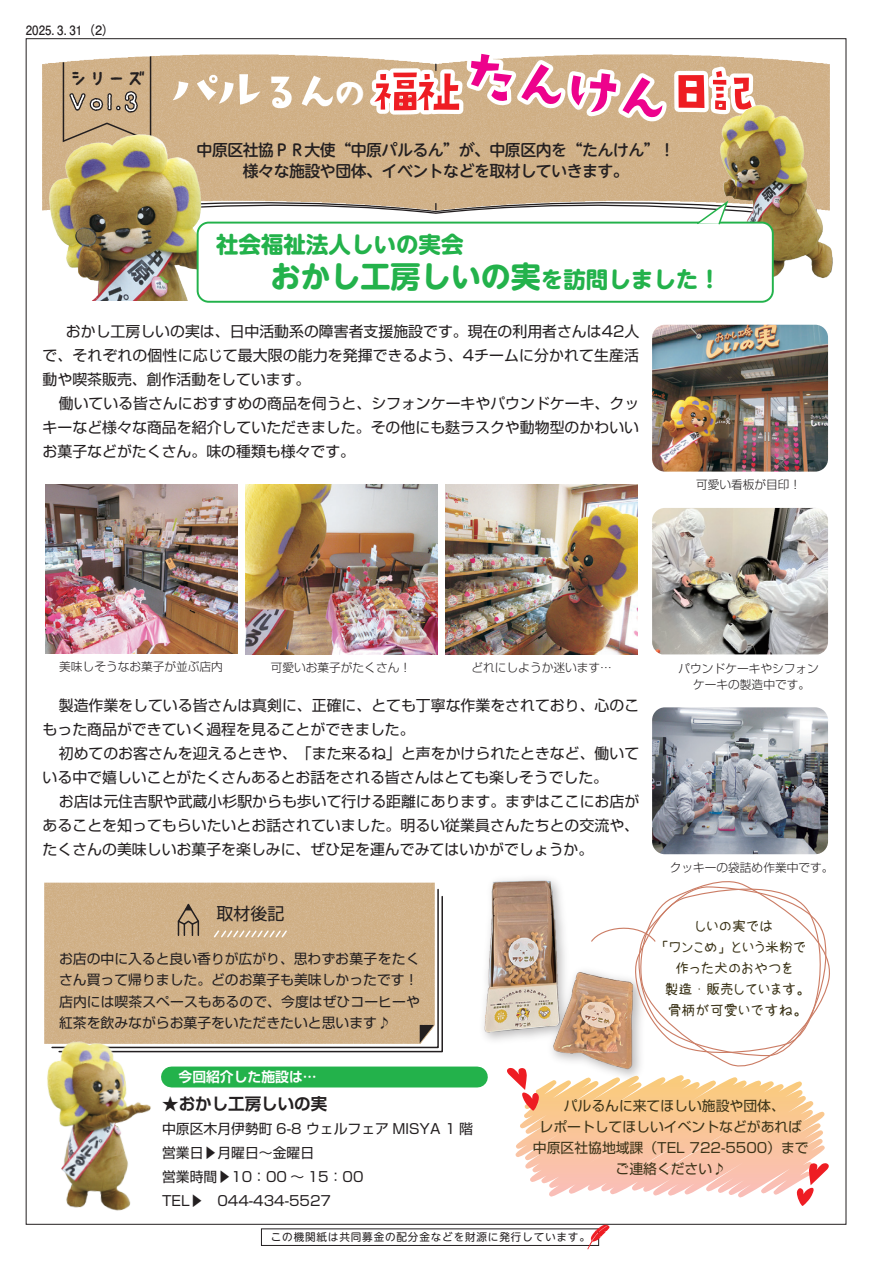
<style>
.page{position:relative;width:893px;height:1263px;background:#fff}
.page>*{position:absolute;margin:0;border:0;box-sizing:border-box;transform-origin:0 0}
.t1{font:63.75px "TA kirigirisu";color:#ed028c}
.t2{font:56.1px "TA kirigirisu";color:#fff}
.t3{font:51px "TA kirigirisu";color:#ee1d23}
.t4{font:700 30px "UD Shin M Go Pro";color:#23b24b}
.t5{font:26.85px "Kodomo Rounded";color:#fff}
.t6{font:700 22.5px "UD Shin M Go Pro";color:#23b24b}
.t7{font:19.5px "Kodomo Rounded";color:#231f20}
.t8{font:16.95px "Shin Go Pro";color:#231f20}
.t9{font:700 16.5px "Shin Go Pro De";color:#231f20}
.t10{font:500 15.9px/21px "UD Shin M Go Pro";letter-spacing:-.035em;color:#231f20;text-align:center}
.t11{font:14.85px/24px "Shin Go Pro";color:#231f20;text-align:justify}
.t12{font:13.8px/21px "Shin Go Pro";color:#231f20;text-align:justify}
.t13{font:13.8px/21px "Shin Go Pro";color:#3b3318;text-align:center}
.t14{font:13.8px/21px "Honya Ji Re";color:#3b3318;text-align:center}
.t15{font:700 13.8px "Shin Go Pro De";color:#fff}
.t16{font:700 12.75px "Futo Go B101 Pro";color:#231f20;scale:.9 1}
.t17{font:300 11.7px/16.5px "Shin Go Pro";color:#231f20;text-align:center}
.t18{font:10.65px "UD Shin M Go Pro";letter-spacing:.075em;color:#231f20}
.s1{font-size:51px}
.s2{font-size:45.9px}
.s3{font-size:51px;color:#ee1d23}
.s4{font-size:22.5px}
</style>
<div class="page">
<img style="left:25px;top:38px;width:822px;height:93px">
<img style="left:25px;top:828px;width:455px;height:260px">
<svg style="left:420px;top:1025px;width:14px;height:18px"></svg>
<svg style="left:213px;top:929px;width:75px;height:10px"></svg>
<svg style="left:176px;top:901px;width:24px;height:34px"></svg>
<img style="left:25px;top:131px;width:30px;height:169px">
<img style="left:817px;top:99px;width:30px;height:191px">
<img style="left:25px;top:1027px;width:200px;height:198px">
<svg style="left:55px;top:40px;width:762px;height:488px"></svg>
<img style="left:652px;top:325px;width:176px;height:147px">
<img style="left:45px;top:485px;width:192px;height:168px">
<img style="left:245px;top:485px;width:192px;height:169px">
<img style="left:446px;top:485px;width:192px;height:169px">
<img style="left:652px;top:508px;width:176px;height:146px">
<img style="left:652px;top:707px;width:176px;height:147px">
<img style="left:448px;top:755px;width:237px;height:316px">
<svg style="left:507px;top:875px;width:323px;height:331px"></svg>
<div style="left:261px;top:1229px;width:338px;height:17px;border:1px solid #231f20"></div>
<img style="left:587px;top:1224px;width:23px;height:25px">
<p class="t16" style="left:26px;top:20px;width:100px">2025. 3. 31（2）</p>
<h3 class="t7" style="left:69px;top:69px;width:78px">シリーズ</h3>
<h3 class="t5" style="left:70px;top:88px;width:75px">Vol.3</h3>
<h1 class="t1" style="left:464px;top:43px;width:218px;rotate:7deg">たんけん</h1>
<h2 class="t2" style="left:166px;top:62px;width:299px">パル<span class="s1">るん</span><span class="s2">の</span><span class="s3">福祉</span></h2>
<p class="t10" style="left:197px;top:139px;width:480px">中原区社協ＰＲ大使“中原パルるん”が、中原区内を“たんけん”！様々な施設や団体、イベントなどを取材していきます。</p>
<h3 class="t3" style="left:666px;top:66px;width:93px">日記</h3>
<h3 class="t6" style="left:216px;top:226px;width:249px">社会福祉法人しいの実会</h3>
<h3 class="t4" style="left:270px;top:252px;width:452px">おかし工房しいの実<span class="s4">を訪問しました！</span></h3>
<p class="t11" style="left:43px;top:318px;width:598px;text-indent:23px">おかし工房しいの実は、日中活動系の障害者支援施設です。現在の利用者さんは42人で、それぞれの個性に応じて最大限の能力を発揮できるよう、4チームに分かれて生産活動や喫茶販売、創作活動をしています。</p>
<p class="t11" style="left:43px;top:390px;width:598px;text-indent:16px">働いている皆さんにおすすめの商品を伺うと、シフォンケーキやパウンドケーキ、クッキーなど様々な商品を紹介していただきました。その他にも麩ラスクや動物型のかわいいお菓子などがたくさん。味の種類も様々です。</p>
<p class="t17" style="left:696px;top:475px;width:107px">可愛い看板が目印！</p>
<p class="t17" style="left:59px;top:657px;width:165px">美味しそうなお菓子が並ぶ店内</p>
<p class="t17" style="left:271px;top:657px;width:142px">可愛いお菓子がたくさん！</p>
<p class="t17" style="left:471px;top:657px;width:142px">どれにしようか迷います…</p>
<p class="t11" style="left:43px;top:692px;width:598px;text-indent:16px">製造作業をしている皆さんは真剣に、正確に、とても丁寧な作業をされており、心のこもった商品ができていく過程を見ることができました。</p>
<p class="t11" style="left:43px;top:740px;width:598px;text-indent:16px">初めてのお客さんを迎えるときや、「また来るね」と声をかけられたときなど、働いている中で嬉しいことがたくさんあるとお話をされる皆さんはとても楽しそうでした。</p>
<p class="t11" style="left:43px;top:788px;width:598px;text-indent:16px">お店は元住吉駅や武蔵小杉駅からも歩いて行ける距離にあります。まずはここにお店があることを知ってもらいたいとお話されていました。明るい従業員さんたちとの交流や、たくさんの美味しいお菓子を楽しみに、ぜひ足を運んでみてはいかがでしょうか。</p>
<p class="t8" style="left:216px;top:899px;width:70px">取材後記</p>
<p class="t12" style="left:59px;top:947px;width:362px">お店の中に入ると良い香りが広がり、思わずお菓子をたくさん買って帰りました。どのお菓子も美味しかったです！店内には喫茶スペースもあるので、今度はぜひコーヒーや紅茶を飲みながらお菓子をいただきたいと思います♪</p>
<p class="t15" style="left:178px;top:1065px;width:140px">今回紹介した施設は…</p>
<p class="t17" style="left:679px;top:658px;width:142px">パウンドケーキやシフォンケーキの製造中です。</p>
<p class="t17" style="left:670px;top:858px;width:165px">クッキーの袋詰め作業中です。</p>
<p class="t14" style="left:662px;top:916px;width:150px">しいの実では<br>「ワンこめ」という米粉で作った犬のおやつを<br>製造・販売しています。骨柄が可愛いですね。</p>
<p class="t9" style="left:162px;top:1090px;width:166px">★おかし工房しいの実</p>
<p class="t12" style="left:162px;top:1115px;width:312px;line-height:24px;text-align:left">中原区木月伊勢町 6-8 ウェルフェア MISYA 1 階営業日▶月曜日～金曜日<br>営業時間▶10：00 ～ 15：00<br>TEL▶　044-434-5527</p>
<p class="t13" style="left:533px;top:1093px;width:277px">パルるんに来てほしい施設や団体、<br>レポートしてほしいイベントなどがあれば中原区社協地域課（TEL 722-5500）までご連絡ください♪</p>
<p class="t18" style="left:271px;top:1228px;width:321px">この機関紙は共同募金の配分金などを財源に発行しています。</p>
</div>
